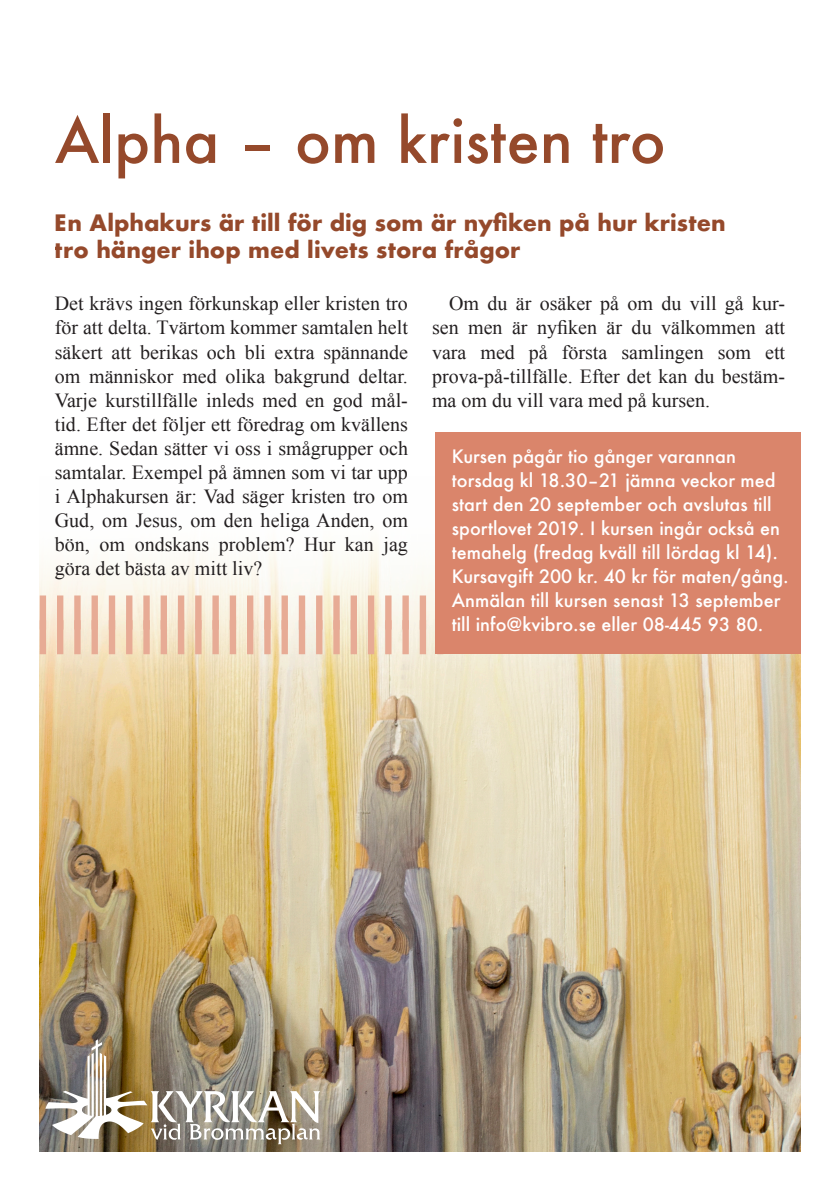
<style>
.page{position:relative;width:840px;height:1191px;background:#fff}
.page>*{position:absolute;margin:0;border:0;box-sizing:border-box;transform-origin:0 0}
.t1{font:500 60px "Futura";color:#95492b}
.t2{font:700 22px/26.4px "Futura";color:#95492b}
.t3{font:20px/24px "Times New Roman";color:#231f20;text-align:justify}
.t4{font:500 18px/24px "Futura";color:#fff}
</style>
<div class="page">
<img style="left:40px;top:542px;width:759px;height:609px">
<img style="left:45px;top:1039px;width:275px;height:105px">
<div style="left:40px;top:595px;width:6px;height:34px;background:#e7ab95"></div>
<div style="left:57px;top:595px;width:6px;height:34px;background:#e7ab95"></div>
<div style="left:74px;top:595px;width:7px;height:34px;background:#e7ab95"></div>
<div style="left:91px;top:595px;width:7px;height:34px;background:#e7ab95"></div>
<div style="left:109px;top:595px;width:6px;height:34px;background:#e7ab95"></div>
<div style="left:126px;top:595px;width:6px;height:34px;background:#e7ab95"></div>
<div style="left:143px;top:595px;width:7px;height:34px;background:#e7ab95"></div>
<div style="left:160px;top:595px;width:7px;height:34px;background:#e7ab95"></div>
<div style="left:178px;top:595px;width:6px;height:34px;background:#e7ab95"></div>
<div style="left:195px;top:595px;width:6px;height:34px;background:#e7ab95"></div>
<div style="left:212px;top:595px;width:7px;height:34px;background:#e7ab95"></div>
<div style="left:229px;top:595px;width:7px;height:34px;background:#e7ab95"></div>
<div style="left:247px;top:595px;width:6px;height:34px;background:#e7ab95"></div>
<div style="left:264px;top:595px;width:6px;height:34px;background:#e7ab95"></div>
<div style="left:281px;top:595px;width:7px;height:34px;background:#e7ab95"></div>
<div style="left:298px;top:595px;width:7px;height:34px;background:#e7ab95"></div>
<div style="left:316px;top:595px;width:6px;height:34px;background:#e7ab95"></div>
<div style="left:333px;top:595px;width:6px;height:34px;background:#e7ab95"></div>
<div style="left:350px;top:595px;width:7px;height:34px;background:#e7ab95"></div>
<div style="left:367px;top:595px;width:7px;height:34px;background:#e7ab95"></div>
<div style="left:385px;top:595px;width:6px;height:34px;background:#e7ab95"></div>
<div style="left:402px;top:595px;width:6px;height:34px;background:#e7ab95"></div>
<div style="left:419px;top:595px;width:7px;height:34px;background:#e7ab95"></div>
<div style="left:40px;top:620px;width:6px;height:34px;background:#e7ab95"></div>
<div style="left:57px;top:620px;width:6px;height:34px;background:#e7ab95"></div>
<div style="left:74px;top:620px;width:7px;height:34px;background:#e7ab95"></div>
<div style="left:91px;top:620px;width:7px;height:34px;background:#e7ab95"></div>
<div style="left:109px;top:620px;width:6px;height:34px;background:#e7ab95"></div>
<div style="left:126px;top:620px;width:6px;height:34px;background:#e7ab95"></div>
<div style="left:143px;top:620px;width:7px;height:34px;background:#e7ab95"></div>
<div style="left:160px;top:620px;width:7px;height:34px;background:#e7ab95"></div>
<div style="left:178px;top:620px;width:6px;height:34px;background:#e7ab95"></div>
<div style="left:195px;top:620px;width:6px;height:34px;background:#e7ab95"></div>
<div style="left:212px;top:620px;width:7px;height:34px;background:#e7ab95"></div>
<div style="left:229px;top:620px;width:7px;height:34px;background:#e7ab95"></div>
<div style="left:247px;top:620px;width:6px;height:34px;background:#e7ab95"></div>
<div style="left:264px;top:620px;width:6px;height:34px;background:#e7ab95"></div>
<div style="left:281px;top:620px;width:7px;height:34px;background:#e7ab95"></div>
<div style="left:298px;top:620px;width:7px;height:34px;background:#e7ab95"></div>
<div style="left:316px;top:620px;width:6px;height:34px;background:#e7ab95"></div>
<div style="left:333px;top:620px;width:6px;height:34px;background:#e7ab95"></div>
<div style="left:350px;top:620px;width:7px;height:34px;background:#e7ab95"></div>
<div style="left:367px;top:620px;width:7px;height:34px;background:#e7ab95"></div>
<div style="left:385px;top:620px;width:6px;height:34px;background:#e7ab95"></div>
<div style="left:402px;top:620px;width:6px;height:34px;background:#e7ab95"></div>
<div style="left:419px;top:620px;width:7px;height:34px;background:#e7ab95"></div>
<div style="left:434px;top:432px;width:365px;height:222px;background:#da856b"></div>
<h1 class="t1" style="left:55px;top:99px;width:612px">Alpha – om kristen tro</h1>
<p class="t2" style="left:55px;top:210px;width:672px">En Alphakurs är till för dig som är nyfiken på hur kristen tro hänger ihop med livets stora frågor</p>
<p class="t3" style="left:432px;top:291px;width:354px;text-indent:17px">Om du är osäker på om du vill gå kur&shy;sen men är nyfiken är du välkommen att vara med på första samlingen som ett prova-på-tillfälle. Efter det kan du bestäm&shy;ma om du vill vara med på kursen.</p>
<p class="t4" style="left:451px;top:444px;width:338px">Kursen pågår tio gånger varannan torsdag kl 18.30–21 jämna veckor med start den 20 september och avslutas till sportlovet 2019. I kursen ingår också en temahelg (fredag kväll till lördag kl 14).<br>Kursavgift 200 kr. 40 kr för maten/gång.<br>Anmälan till kursen senast 13 september till info@kvibro.se eller 08-445 93 80.</p>
<p class="t3" style="left:55px;top:291px;width:354px">Det krävs ingen förkunskap eller kristen tro för att delta. Tvärtom kommer samtalen helt säkert att berikas och bli extra spännande om människor med olika bakgrund deltar.<br>Varje kurstillfälle inleds med en god mål&shy;tid. Efter det följer ett föredrag om kvällens ämne. Sedan sätter vi oss i smågrupper och samtalar. Exempel på ämnen som vi tar upp i Alphakursen är: Vad säger kristen tro om Gud, om Jesus, om den heliga Anden, om bön, om ondskans problem? Hur kan jag göra det bästa av mitt liv?</p>
</div>
